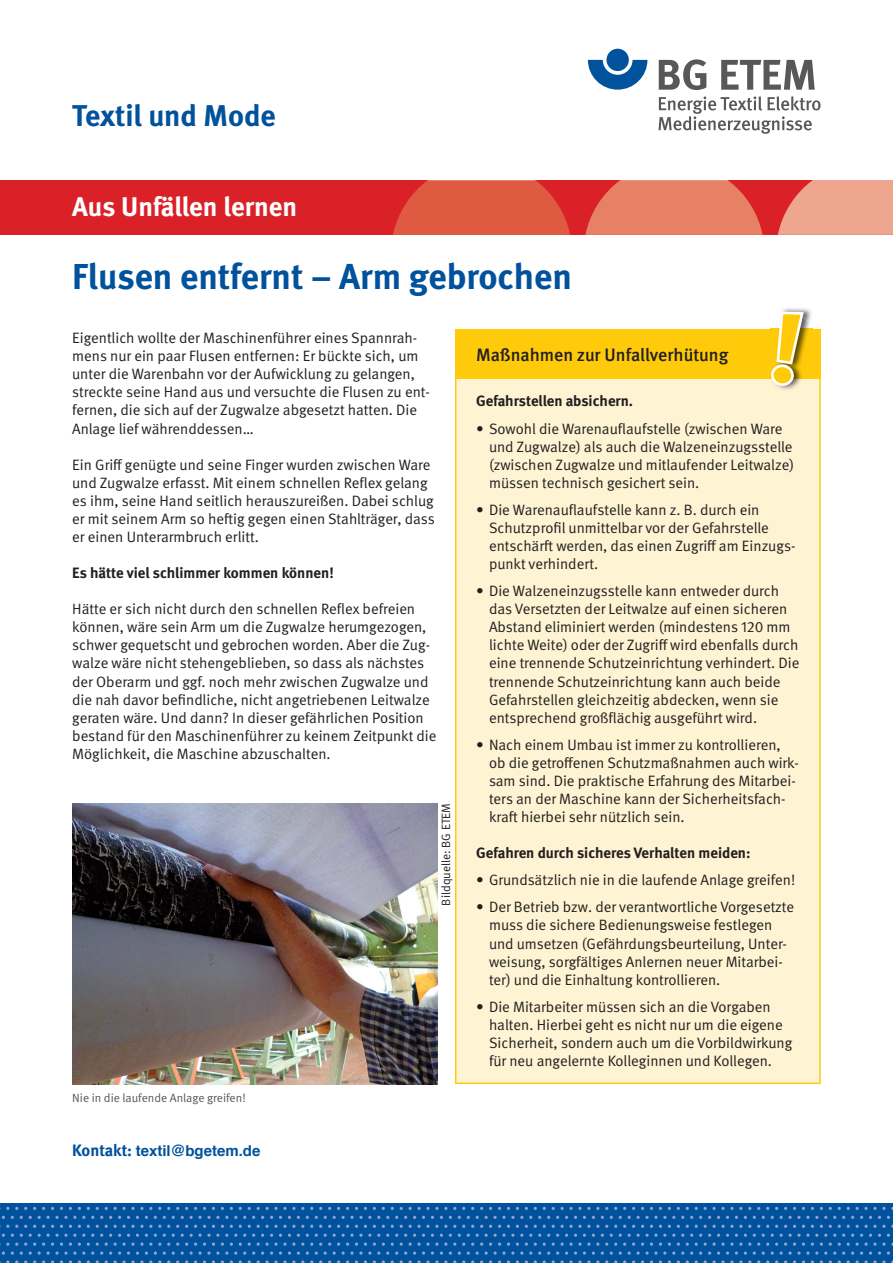
<style>
.page{position:relative;width:893px;height:1263px;background:#fff}
.page>*{position:absolute;margin:0;border:0;box-sizing:border-box;transform-origin:0 0}
.t1{font:700 36px "DGUV Meta";color:#01529c}
.t2{font:700 30px "DGUV Meta";color:#01529c}
.t3{font:700 27px "DGUV Meta";color:#fff}
.t4{font:500 18px "DGUV Meta";color:#231f20}
.t5{font:15px/18px "DGUV Meta";color:#231f20}
.t6{font:700 15px "DGUV Meta";color:#231f20}
.t7{font:700 15px "Helvetica";color:#01529c}
.t8{font:12px "DGUV Meta";color:#57585a}
.t9{font:12px "DGUV Meta";color:#231f20}
.s1{font-family:"DGUV Meta";font-size:16.5px}
</style>
<div class="page">
<svg style="left:588px;top:60px;width:59px;height:30px"></svg>
<div style="left:606px;top:49px;width:23px;height:22px;background:#01529c;border-radius:50%"></div>
<svg style="left:659px;top:59px;width:47px;height:31px"></svg>
<svg style="left:721px;top:60px;width:94px;height:30px"></svg>
<svg style="left:800px;top:98px;width:20px;height:12px"></svg>
<svg style="left:658px;top:96px;width:141px;height:38px"></svg>
<svg style="left:795px;top:120px;width:17px;height:10px"></svg>
<div style="left:0;top:181px;width:893px;height:54px;background:#db2128"></div>
<svg style="left:584px;top:180px;width:180px;height:55px;background:#e5715b"></svg>
<svg style="left:391px;top:180px;width:181px;height:55px"></svg>
<div style="left:0;top:1203px;width:893px;height:60px;background:#01529c"></div>
<svg style="left:257px;top:1207px;width:38px;height:3px"></svg>
<svg style="left:400px;top:1207px;width:38px;height:3px"></svg>
<svg style="left:543px;top:1207px;width:38px;height:3px"></svg>
<svg style="left:686px;top:1207px;width:47px;height:3px"></svg>
<svg style="left:838px;top:1207px;width:38px;height:3px"></svg>
<svg style="left:257px;top:1225px;width:38px;height:3px"></svg>
<svg style="left:400px;top:1225px;width:38px;height:3px"></svg>
<svg style="left:543px;top:1225px;width:38px;height:3px"></svg>
<svg style="left:686px;top:1225px;width:47px;height:3px"></svg>
<svg style="left:838px;top:1225px;width:38px;height:3px"></svg>
<svg style="left:257px;top:1243px;width:38px;height:3px"></svg>
<svg style="left:400px;top:1243px;width:38px;height:3px"></svg>
<svg style="left:543px;top:1243px;width:38px;height:3px"></svg>
<svg style="left:686px;top:1243px;width:47px;height:3px"></svg>
<svg style="left:838px;top:1243px;width:38px;height:3px"></svg>
<svg style="left:181px;top:1216px;width:47px;height:3px"></svg>
<svg style="left:333px;top:1216px;width:38px;height:3px"></svg>
<svg style="left:476px;top:1216px;width:38px;height:3px"></svg>
<svg style="left:619px;top:1216px;width:38px;height:3px"></svg>
<svg style="left:762px;top:1216px;width:38px;height:3px"></svg>
<svg style="left:181px;top:1234px;width:47px;height:3px"></svg>
<svg style="left:333px;top:1234px;width:38px;height:3px"></svg>
<svg style="left:476px;top:1234px;width:38px;height:3px"></svg>
<svg style="left:619px;top:1234px;width:38px;height:3px"></svg>
<svg style="left:762px;top:1234px;width:38px;height:3px"></svg>
<svg style="left:288px;top:1252px;width:142px;height:11px"></svg>
<svg style="left:431px;top:1252px;width:142px;height:11px"></svg>
<svg style="left:574px;top:1252px;width:124px;height:11px"></svg>
<svg style="left:699px;top:1252px;width:137px;height:11px"></svg>
<svg style="left:838px;top:1252px;width:55px;height:11px"></svg>
<svg style="left:0;top:1207px;width:9px;height:3px"></svg>
<svg style="left:114px;top:1207px;width:38px;height:3px"></svg>
<svg style="left:114px;top:1225px;width:38px;height:3px"></svg>
<svg style="left:114px;top:1243px;width:38px;height:3px"></svg>
<svg style="left:38px;top:1216px;width:38px;height:3px"></svg>
<svg style="left:38px;top:1234px;width:38px;height:3px"></svg>
<svg style="left:0;top:1252px;width:135px;height:11px"></svg>
<svg style="left:136px;top:1252px;width:151px;height:11px"></svg>
<div style="left:455px;top:378px;width:366px;height:706px;background:#fef3d2"></div>
<div style="left:455px;top:329px;width:366px;height:49px;background:#feca0a"></div>
<img style="left:771px;top:386px;width:41px;height:5px">
<svg style="left:771px;top:180px;width:122px;height:206px"></svg>
<img style="left:72px;top:804px;width:366px;height:280px">
<h2 class="t2" style="left:72px;top:105px;width:205px">Textil und Mode</h2>
<h3 class="t3" style="left:72px;top:197px;width:226px">Aus Unfällen lernen</h3>
<h1 class="t1" style="left:72px;top:263px;width:501px">Flusen entfernt – Arm gebrochen</h1>
<p class="t5" style="left:72px;top:330px;width:359px">Eigentlich wollte der Maschinenführer eines Spannrah&shy;mens nur ein paar Flusen entfernen: Er bückte sich, um unter die Warenbahn vor der Aufwicklung zu gelangen, streckte seine Hand aus und versuchte die Flusen zu ent&shy;fernen, die sich auf der Zugwalze abgesetzt hatten. Die Anlage lief währenddessen…</p>
<p class="t5" style="left:72px;top:457px;width:364px">Ein Griff genügte und seine Finger wurden zwischen Ware und Zugwalze erfasst. Mit einem schnellen Reflex gelang es ihm, seine Hand seitlich herauszureißen. Dabei schlug er mit seinem Arm so heftig gegen einen Stahlträger, dass er einen Unterarmbruch erlitt.</p>
<p class="t6" style="left:72px;top:567px;width:263px">Es hätte viel schlimmer kommen können!</p>
<p class="t5" style="left:72px;top:601px;width:366px">Hätte er sich nicht durch den schnellen Reflex befreien können, wäre sein Arm um die Zugwalze herumgezogen, schwer gequetscht und gebrochen worden. Aber die Zug&shy;walze wäre nicht stehengeblieben, so dass als nächstes der Oberarm und ggf. noch mehr zwischen Zugwalze und die nah davor befindliche, nicht angetriebenen Leitwalze geraten wäre. Und dann? In dieser gefährlichen Position bestand für den Maschinenführer zu keinem Zeitpunkt die Möglichkeit, die Maschine abzuschalten.</p>
<p class="t8" style="left:72px;top:1094px;width:175px">Nie in die laufende Anlage greifen!</p>
<p class="t7" style="left:72px;top:1145px;width:190px"><span class="s1">Kontakt:</span> textil@bgetem.de</p>
<p class="t9" style="left:442px;top:906px;width:104px;rotate:-90deg">Bildquelle: BG ETEM</p>
<p class="t4" style="left:476px;top:348px;width:254px">Maßnahmen zur Unfallverhütung</p>
<p class="t6" style="left:476px;top:396px;width:158px">Gefahrstellen absichern.</p>
<p class="t5" style="left:489px;top:420px;width:307px;text-indent:-13px">• Sowohl die Warenauflaufstelle (zwischen Ware und Zugwalze) als auch die Walzeneinzugsstelle (zwischen Zugwalze und mitlaufender Leitwalze) müssen technisch gesichert sein.</p>
<p class="t5" style="left:489px;top:502px;width:308px;text-indent:-13px">• Die Warenauflaufstelle kann z. B. durch ein Schutzprofil unmittelbar vor der Gefahrstelle entschärft werden, das einen Zugriff am Einzugs&shy;punkt verhindert.</p>
<p class="t5" style="left:489px;top:583px;width:312px;text-indent:-13px">• Die Walzeneinzugsstelle kann entweder durch das Versetzten der Leitwalze auf einen sicheren Abstand eliminiert werden (mindestens 120 mm lichte Weite) oder der Zugriff wird ebenfalls durch eine trennende Schutzeinrichtung verhindert. Die trennende Schutzeinrichtung kann auch beide Gefahrstellen gleichzeitig abdecken, wenn sie entsprechend großflächig ausgeführt wird.</p>
<p class="t5" style="left:489px;top:737px;width:311px;text-indent:-13px">• Nach einem Umbau ist immer zu kontrollieren, ob die getroffenen Schutzmaßnahmen auch wirk&shy;sam sind. Die praktische Erfahrung des Mitarbei&shy;ters an der Maschine kann der Sicherheitsfach&shy;kraft hierbei sehr nützlich sein.</p>
<p class="t6" style="left:476px;top:847px;width:276px">Gefahren durch sicheres Verhalten meiden:</p>
<p class="t5" style="left:476px;top:872px;width:320px">• Grundsätzlich nie in die laufende Anlage greifen!</p>
<p class="t5" style="left:489px;top:899px;width:307px;text-indent:-13px">• Der Betrieb bzw. der verantwortliche Vorgesetzte muss die sichere Bedienungsweise festlegen und umsetzen (Gefährdungsbeurteilung, Unter&shy;weisung, sorgfältiges Anlernen neuer Mitarbei&shy;ter) und die Einhaltung kontrollieren.</p>
<p class="t5" style="left:489px;top:999px;width:305px;text-indent:-13px">• Die Mitarbeiter müssen sich an die Vorgaben halten. Hierbei geht es nicht nur um die eigene Sicherheit, sondern auch um die Vorbildwirkung für neu angelernte Kolleginnen und Kollegen.</p>
</div>
